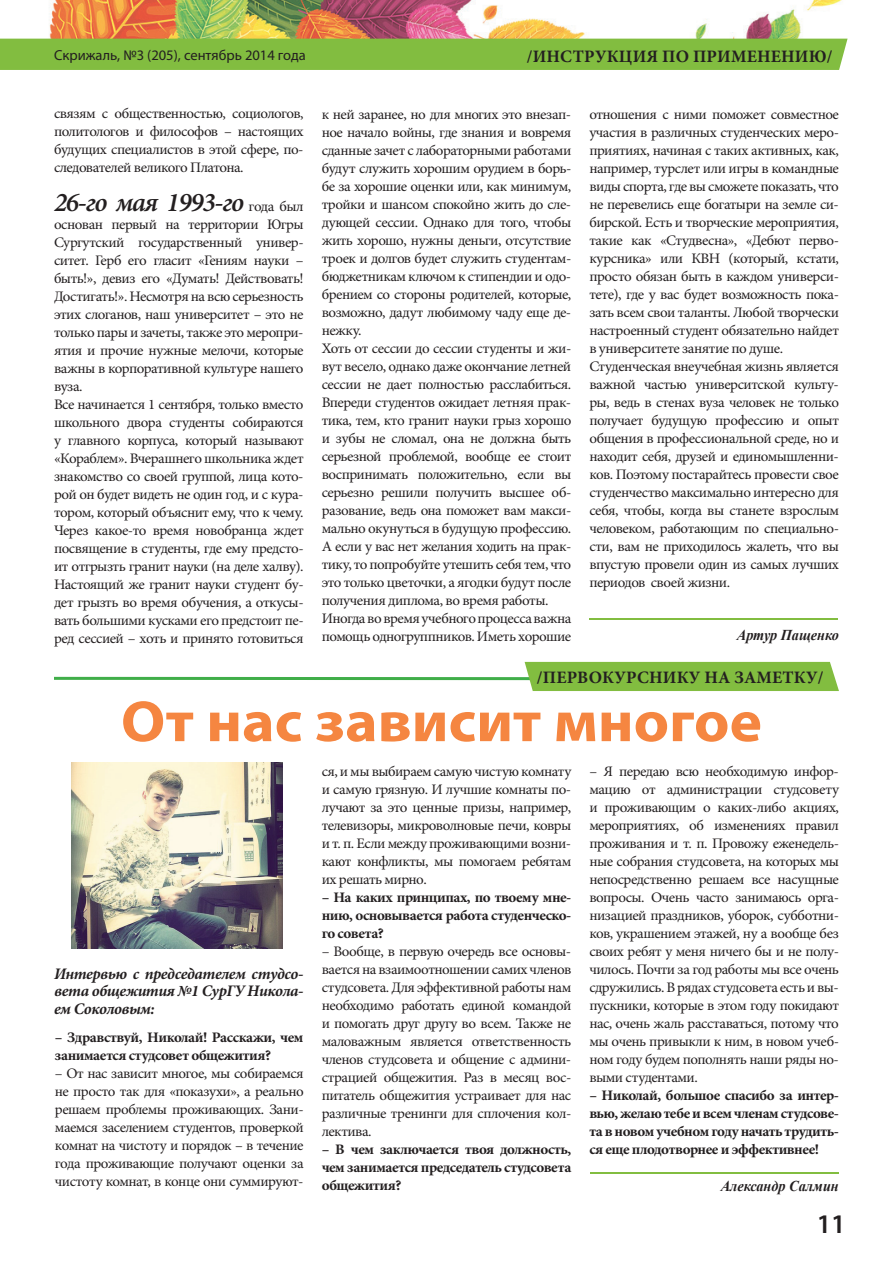
<style>
.page{position:relative;width:893px;height:1263px;background:#fff}
.page>*{position:absolute;margin:0;border:0;box-sizing:border-box;transform-origin:0 0}
.t1{font:700 58.35px "Myriad Pro";color:#f58641;scale:1.06 1}
.t2{font:italic 600 27px "Minion Pro";letter-spacing:-.045em;color:#231f20}
.t3{font:600 27px "Myriad Pro";color:#231f20}
.t4{font:700 17.4px "Minion Pro";letter-spacing:.01em;color:#231f20}
.t5{font:italic 700 16.05px/17.2px "Minion Pro";letter-spacing:-.025em;color:#231f20;text-align:justify}
.t6{font:italic 700 15px "Times New Roman";color:#231f20;scale:.95 1}
.t7{font:14.55px/18px "Minion Pro";letter-spacing:-.035em;color:#231f20;text-align:justify}
.t8{font:700 14.55px/18px "Minion Pro";letter-spacing:-.035em;color:#231f20;text-align:justify}
.t9{font:14.55px "Myriad Pro";color:#231f20}
.s1{font-weight:400;font-style:normal;font-size:14.55px}
</style>
<div class="page">
<hr style="left:54px;top:677px;width:745px;height:3px;background:#40ae49">
<div style="left:525px;top:662px;width:314px;height:29px;background:#82bd40"></div>
<hr style="left:590px;top:1172px;width:249px;height:1px;background:#82bd40">
<hr style="left:589px;top:619px;width:249px;height:1px;background:#82bd40">
<img style="left:71px;top:762px;width:211px;height:186px">
<img style="left:43px;top:0;width:805px;height:39px">
<div style="left:0;top:39px;width:848px;height:31px;background:#82bd40"></div>
<p class="t9" style="left:54px;top:46px;width:253px">Скрижаль, №3 (205), сентябрь 2014 года</p>
<p class="t4" style="left:527px;top:44px;width:307px">/ИНСТРУКЦИЯ ПО ПРИМЕНЕНИЮ/</p>
<p class="t7" style="left:54px;top:104px;width:251px">связям с общественностью, социологов, политологов и философов – настоящих будущих специалистов в этой сфере, по&shy;следователей великого Платона.</p>
<h2 class="t2" style="left:54px;top:183px;width:251px">26-го мая 1993-го <span class="s1">года был</span></h2>
<p class="t7" style="left:54px;top:215px;width:251px;text-align:left">основан первый на территории Югры Сургутский государственный универ&shy;ситет. Герб его гласит «Гениям науки – быть!», девиз его «Думать! Действовать!<br>Достигать!». Несмотря на всю серьезность этих слоганов, наш университет – это не только пары и зачеты, также это меропри&shy;ятия и прочие нужные мелочи, которые важны в корпоративной культуре нашего вуза.<br>Все начинается 1 сентября, только вместо школьного двора студенты собираются у главного корпуса, который называют «Кораблем». Вчерашнего школьника ждет знакомство со своей группой, лица кото&shy;рой он будет видеть не один год, и с кура&shy;тором, который объяснит ему, что к чему.<br>Через какое-то время новобранца ждет посвящение в студенты, где ему предсто&shy;ит отгрызть гранит науки (на деле халву).<br>Настоящий же гранит науки студент бу&shy;дет грызть во время обучения, а откусы&shy;вать большими кусками его предстоит пе&shy;ред сессией – хоть и принято готовиться</p>
<p class="t7" style="left:322px;top:105px;width:251px;text-align:left">к ней заранее, но для многих это внезап&shy;ное начало войны, где знания и вовремя сданные зачет с лабораторными работами будут служить хорошим орудием в борь&shy;бе за хорошие оценки или, как минимум, тройки и шансом спокойно жить до сле&shy;дующей сессии. Однако для того, чтобы жить хорошо, нужны деньги, отсутствие троек и долгов будет служить студентам&shy;бюджетникам ключом к стипендии и одо&shy;брением со стороны родителей, которые, возможно, дадут любимому чаду еще де&shy;нежку.<br>Хоть от сессии до сессии студенты и жи&shy;вут весело, однако даже окончание летней сессии не дает полностью расслабиться.<br>Впереди студентов ожидает летняя прак&shy;тика, тем, кто гранит науки грыз хорошо и зубы не сломал, она не должна быть серьезной проблемой, вообще ее стоит воспринимать положительно, если вы серьезно решили получить высшее об&shy;разование, ведь она поможет вам макси&shy;мально окунуться в будущую профессию.<br>А если у вас нет желания ходить на прак&shy;тику, то попробуйте утешить себя тем, что это только цветочки, а ягодки будут после получения диплома, во время работы.<br>Иногда во время учебного процесса важна помощь одногруппников. Иметь хорошие</p>
<p class="t7" style="left:589px;top:105px;width:251px;text-align:left">отношения с ними поможет совместное участия в различных студенческих меро&shy;приятиях, начиная с таких активных, как, например, турслет или игры в командные виды спорта, где вы сможете показать, что не перевелись еще богатыри на земле си&shy;бирской. Есть и творческие мероприятия, такие как «Студвесна», «Дебют перво&shy;курсника» или КВН (который, кстати, просто обязан быть в каждом универси&shy;тете), где у вас будет возможность пока&shy;зать всем свои таланты. Любой творчески настроенный студент обязательно найдет в университете занятие по душе.<br>Студенческая внеучебная жизнь является важной частью университской культу&shy;ры, ведь в стенах вуза человек не только получает будущую профессию и опыт общения в профессиональной среде, но и находит себя, друзей и единомышленни&shy;ков. Поэтому постарайтесь провести свое студенчество максимально интересно для себя, чтобы, когда вы станете взрослым человеком, работающим по специально&shy;сти, вам не приходилось жалеть, что вы впустую провели один из самых лучших периодов своей жизни.</p>
<p class="t6" style="left:737px;top:624px;width:109px">Артур Пащенко</p>
<p class="t4" style="left:537px;top:665px;width:288px">/ПЕРВОКУРСНИКУ НА ЗАМЕТКУ/</p>
<h1 class="t1" style="left:121px;top:683px;width:606px">От нас зависит многое</h1>
<p class="t5" style="left:54px;top:965px;width:251px">Интервью с председателем студсо&shy;вета общежития №1 СурГУ Никола&shy;ем Соколовым:</p>
<p class="t8" style="left:55px;top:1028px;width:250px">– Здравствуй, Николай! Расскажи, чем занимается студсовет общежития?</p>
<p class="t7" style="left:55px;top:1065px;width:250px">– От нас зависит многое, мы собираемся не просто так для «показухи», а реально решаем проблемы проживающих. Зани&shy;маемся заселением студентов, проверкой комнат на чистоту и порядок – в течение года проживающие получают оценки за чистоту комнат, в конце они суммируют-</p>
<p class="t7" style="left:322px;top:762px;width:251px">ся, и мы выбираем самую чистую комнату и самую грязную. И лучшие комнаты по&shy;лучают за это ценные призы, например, телевизоры, микроволновые печи, ковры и т. п. Если между проживающими возни&shy;кают конфликты, мы помогаем ребятам их решать мирно.</p>
<p class="t8" style="left:322px;top:888px;width:251px">– На каких принципах, по твоему мне&shy;нию, основывается работа студенческо&shy;го совета?</p>
<p class="t7" style="left:322px;top:942px;width:251px">– Вообще, в первую очередь все основы&shy;вается на взаимоотношении самих членов студсовета. Для эффективной работы нам необходимо работать единой командой и помогать друг другу во всем. Также не маловажным является ответственность членов студсовета и общение с админи&shy;страцией общежития. Раз в месяц вос&shy;питатель общежития устраивает для нас различные тренинги для сплочения кол&shy;лектива.</p>
<p class="t8" style="left:322px;top:1140px;width:251px">– В чем заключается твоя должность, чем занимается председатель студсовета общежития?</p>
<p class="t7" style="left:589px;top:762px;width:251px">– Я передаю всю необходимую инфор&shy;мацию от администрации студсовету и проживающим о каких-либо акциях, мероприятиях, об изменениях правил проживания и т. п. Провожу еженедель&shy;ные собрания студсовета, на которых мы непосредственно решаем все насущные вопросы. Очень часто занимаюсь орга&shy;низацией праздников, уборок, субботни&shy;ков, украшением этажей, ну а вообще без своих ребят у меня ничего бы и не полу&shy;чилось. Почти за год работы мы все очень сдружились. В рядах студсовета есть и вы&shy;пускники, которые в этом году покидают нас, очень жаль расставаться, потому что мы очень привыкли к ним, в новом учеб&shy;ном году будем пополнять наши ряды но&shy;выми студентами.</p>
<p class="t8" style="left:589px;top:1086px;width:251px">– Николай, большое спасибо за интер&shy;вью, желаю тебе и всем членам студсове&shy;та в новом учебном году начать трудить&shy;ся еще плодотворнее и эффективнее!</p>
<p class="t6" style="left:721px;top:1176px;width:126px">Александр Салмин</p>
<h2 class="t3" style="left:817px;top:1206px;width:30px">11</h2>
</div>
